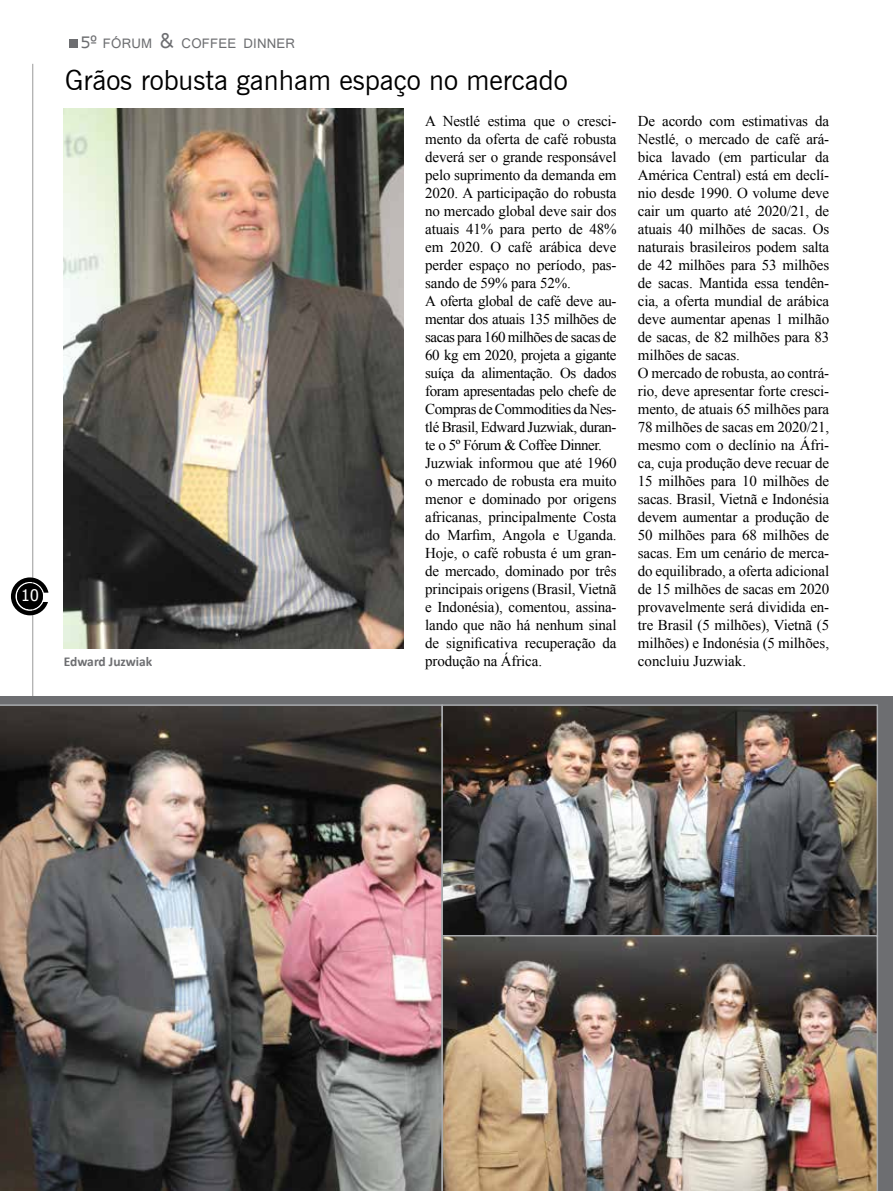
<style>
.page{position:relative;width:893px;height:1191px;background:#fff}
.page>*{position:absolute;margin:0;border:0;box-sizing:border-box;transform-origin:0 0}
.t1{font:27.75px "News Gothic BT";color:#000}
.t2{font:15.9px "Tahoma";color:#fff}
.t3{font:15px/18px "Times New Roman";letter-spacing:-.01em;color:#000}
.t4{font:14.7px "Raavi";letter-spacing:.015em;color:#6d6e71}
.t5{font:700 13.5px "Calibri";color:#6d6e71}
.s1{font-size:18px}
.s2{font-size:21px}
</style>
<div class="page">
<svg style="left:11px;top:577px;width:37px;height:38px"></svg>
<hr style="left:33px;top:64px;width:1px;height:1093px;background:#000">
<div style="left:69px;top:39px;width:9px;height:8px;background:#6d6e71"></div>
<div style="left:0;top:696px;width:893px;height:495px;background:#6d6e71"></div>
<img style="left:64px;top:108px;width:340px;height:540px">
<img style="left:444px;top:707px;width:431px;height:227px">
<img style="left:0;top:704px;width:441px;height:487px">
<div style="left:441px;top:704px;width:437px;height:233px;border:2px solid #a7a9ac"></div>
<img style="left:441px;top:935px;width:437px;height:256px">
<p class="t2" style="left:21px;top:585px;width:19px">10</p>
<p class="t4" style="left:80px;top:34px;width:217px"><span class="s1">5º</span> FÓRUM <span class="s2">&amp;</span> COFFEE DINNER</p>
<h1 class="t1" style="left:65px;top:63px;width:504px">Grãos robusta ganham espaço no mercado</h1>
<p class="t5" style="left:64px;top:653px;width:90px">Edward Juzwiak</p>
<p class="t3" style="left:425px;top:112px;width:193px">A Nestlé estima que o cresci&shy;mento da oferta de café robusta deverá ser o grande responsável pelo suprimento da demanda em<br>2020. A participação do robusta no mercado global deve sair dos atuais 41% para perto de 48% em 2020. O café arábica deve perder espaço no período, pas&shy;sando de 59% para 52%.<br>A oferta global de café deve au&shy;mentar dos atuais 135 milhões de sacas para 160 milhões de sacas de<br>60 kg em 2020, projeta a gigante suíça da alimentação. Os dados foram apresentadas pelo chefe de<br>Compras de Commodities da Nes&shy;tlé Brasil, Edward Juzwiak, duran&shy;te o 5º Fórum &amp; Coffee Dinner.<br>Juzwiak informou que até 1960 o mercado de robusta era muito menor e dominado por origens africanas, principalmente Costa do Marfim, Angola e Uganda.<br>Hoje, o café robusta é um gran&shy;de mercado, dominado por três principais origens (Brasil, Vietnã e Indonésia), comentou, assina&shy;lando que não há nenhum sinal de significativa recuperação da produção na África.</p>
<p class="t3" style="left:638px;top:112px;width:193px">De acordo com estimativas da<br>Nestlé, o mercado de café ará&shy;bica lavado (em particular da<br>América Central) está em declí&shy;nio desde 1990. O volume deve cair um quarto até 2020/21, de atuais 40 milhões de sacas. Os naturais brasileiros podem salta de 42 milhões para 53 milhões de sacas. Mantida essa tendên&shy;cia, a oferta mundial de arábica deve aumentar apenas 1 milhão de sacas, de 82 milhões para 83 milhões de sacas.<br>O mercado de robusta, ao contrá&shy;rio, deve apresentar forte cresci&shy;mento, de atuais 65 milhões para<br>78 milhões de sacas em 2020/21, mesmo com o declínio na Áfri&shy;ca, cuja produção deve recuar de<br>15 milhões para 10 milhões de sacas. Brasil, Vietnã e Indonésia devem aumentar a produção de<br>50 milhões para 68 milhões de sacas. Em um cenário de merca&shy;do equilibrado, a oferta adicional de 15 milhões de sacas em 2020 provavelmente será dividida en&shy;tre Brasil (5 milhões), Vietnã (5 milhões) e Indonésia (5 milhões, concluiu Juzwiak.</p>
</div>
